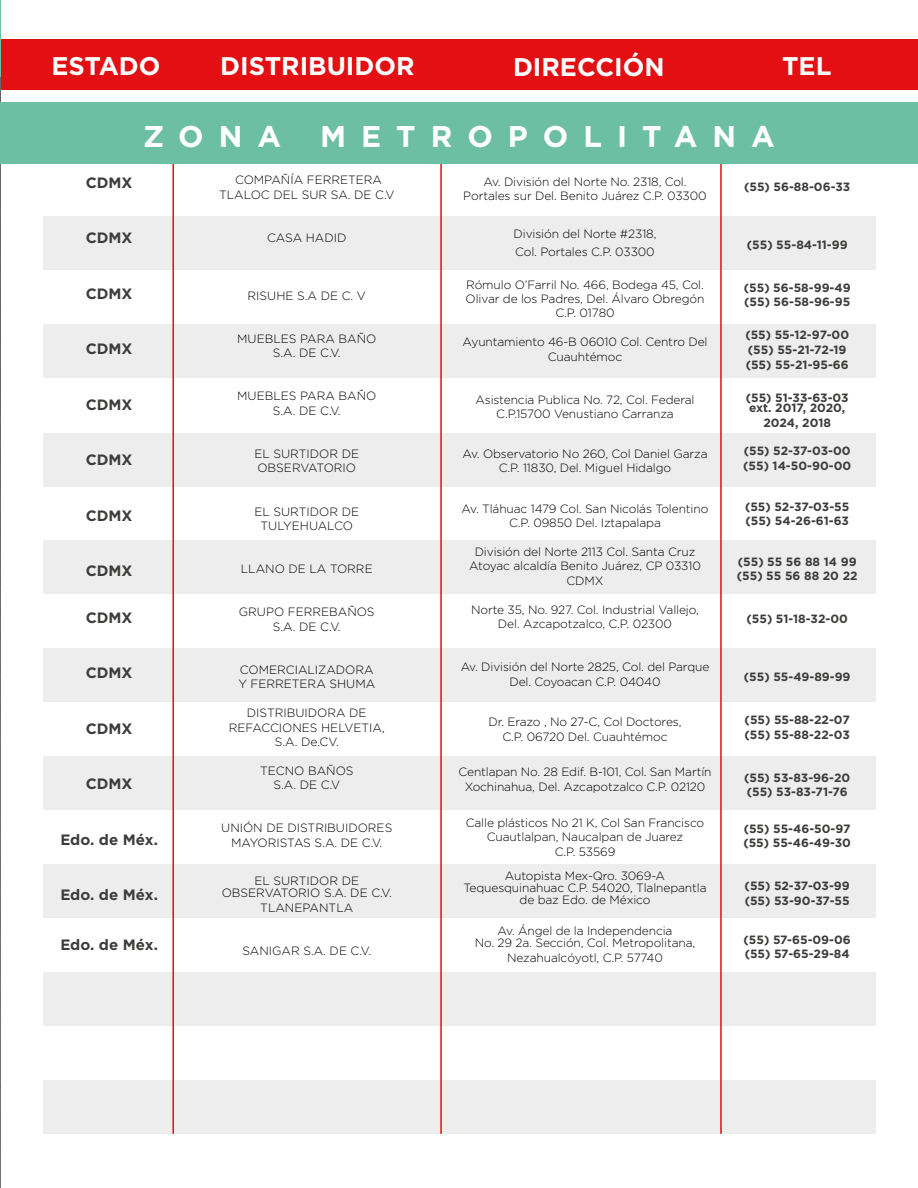
<style>
.page{position:relative;width:918px;height:1188px;background:#fff}
.page>*{position:absolute;margin:0;border:0;box-sizing:border-box;transform-origin:0 0}
.t1{font:700 30px "Gotham";letter-spacing:.5em;color:#fff}
.t2{font:700 25.5px "Gotham";color:#fff}
.t3{font:700 15px "Gotham";color:#3c3c3b}
.t4{font:300 12px/14.4px "Gotham";letter-spacing:-.01em;color:#000;text-align:center}
.t5{font:700 12px/14.4px "Gotham";color:#3c3c3b}
</style>
<div class="page">
<div style="left:43px;top:216px;width:832px;height:54px;background:#ededed"></div>
<div style="left:43px;top:324px;width:832px;height:54px;background:#ededed"></div>
<div style="left:43px;top:433px;width:832px;height:54px;background:#ededed"></div>
<div style="left:43px;top:540px;width:832px;height:54px;background:#ededed"></div>
<div style="left:43px;top:648px;width:832px;height:54px;background:#ededed"></div>
<div style="left:43px;top:756px;width:832px;height:54px;background:#ededed"></div>
<div style="left:43px;top:864px;width:832px;height:54px;background:#ededed"></div>
<div style="left:43px;top:972px;width:832px;height:54px;background:#ededed"></div>
<div style="left:43px;top:1080px;width:832px;height:54px;background:#ededed"></div>
<div style="left:1px;top:40px;width:917px;height:50px;background:#e30f13"></div>
<hr style="left:172px;top:108px;width:2px;height:1026px;background:#e30f13">
<hr style="left:440px;top:108px;width:2px;height:1026px;background:#e30f13">
<hr style="left:720px;top:108px;width:2px;height:1026px;background:#e30f13">
<img style="left:0;top:0;width:1px;height:1188px">
<div style="left:0;top:102px;width:918px;height:62px;background:#6cbfa2"></div>
<h2 class="t2" style="left:52px;top:51px;width:111px">ESTADO</h2>
<h2 class="t2" style="left:220px;top:51px;width:196px">DISTRIBUIDOR</h2>
<h2 class="t2" style="left:513px;top:52px;width:153px">DIRECCIÓN</h2>
<h2 class="t2" style="left:782px;top:51px;width:51px">TEL</h2>
<h1 class="t1" style="left:143px;top:119px;width:140px">ZONA</h1>
<h1 class="t1" style="left:320px;top:119px;width:456px">METROPOLITANA</h1>
<p class="t3" style="left:86px;top:174px;width:48px">CDMX</p>
<p class="t3" style="left:86px;top:229px;width:48px">CDMX</p>
<p class="t3" style="left:86px;top:285px;width:48px">CDMX</p>
<p class="t3" style="left:86px;top:340px;width:48px">CDMX</p>
<p class="t3" style="left:86px;top:396px;width:48px">CDMX</p>
<p class="t3" style="left:86px;top:451px;width:48px">CDMX</p>
<p class="t3" style="left:86px;top:507px;width:48px">CDMX</p>
<p class="t3" style="left:86px;top:562px;width:48px">CDMX</p>
<p class="t3" style="left:86px;top:609px;width:48px">CDMX</p>
<p class="t3" style="left:86px;top:664px;width:48px">CDMX</p>
<p class="t3" style="left:86px;top:720px;width:48px">CDMX</p>
<p class="t3" style="left:86px;top:775px;width:48px">CDMX</p>
<p class="t3" style="left:60px;top:831px;width:99px">Edo. de Méx.</p>
<p class="t3" style="left:60px;top:886px;width:99px">Edo. de Méx.</p>
<p class="t3" style="left:60px;top:936px;width:99px">Edo. de Méx.</p>
<p class="t4" style="left:219px;top:173px;width:177px">COMPAÑÍA FERRETERA<br>TLALOC DEL SUR SA. DE C.V</p>
<p class="t4" style="left:267px;top:230px;width:81px">CASA HADID</p>
<p class="t4" style="left:248px;top:288px;width:120px">RISUHE S.A DE C. V</p>
<p class="t4" style="left:237px;top:331px;width:141px">MUEBLES PARA BAÑO<br>S.A. DE C.V.</p>
<p class="t4" style="left:237px;top:389px;width:141px">MUEBLES PARA BAÑO<br>S.A. DE C.V.</p>
<p class="t4" style="left:254px;top:446px;width:106px;text-align:left">EL SURTIDOR DE<br>OBSERVATORIO</p>
<p class="t4" style="left:254px;top:504px;width:106px">EL SURTIDOR DE<br>TULYEHUALCO</p>
<p class="t4" style="left:241px;top:562px;width:133px">LLANO DE LA TORRE</p>
<p class="t4" style="left:239px;top:605px;width:137px">GRUPO FERREBAÑOS<br>S.A. DE C.V.</p>
<p class="t4" style="left:238px;top:662px;width:138px;text-align:left">COMERCIALIZADORA<br>Y FERRETERA SHUMA</p>
<p class="t4" style="left:229px;top:706px;width:157px">DISTRIBUIDORA DE<br>REFACCIONES HELVETIA,<br>S.A. De.CV.</p>
<p class="t4" style="left:260px;top:763px;width:95px">TECNO BAÑOS<br>S.A. DE C.V</p>
<p class="t4" style="left:221px;top:821px;width:173px">UNIÓN DE DISTRIBUIDORES<br>MAYORISTAS S.A. DE C.V.</p>
<p class="t4" style="left:222px;top:875px;width:172px;line-height:12px">EL SURTIDOR DE<br>OBSERVATORIO S.A. DE C.V.</p>
<p class="t4" style="left:260px;top:900px;width:95px">TLANEPANTLA</p>
<p class="t4" style="left:242px;top:943px;width:130px">SANIGAR S.A. DE C.V.</p>
<p class="t4" style="left:463px;top:175px;width:245px">Av. División del Norte No. 2318, Col.<br>Portales sur Del. Benito Juárez C.P. 03300</p>
<p class="t4" style="left:514px;top:225px;width:144px;line-height:18px;text-align:left">División del Norte #2318,<br>Col. Portales C.P. 03300</p>
<p class="t4" style="left:466px;top:277px;width:240px">Rómulo O’Farril No. 466, Bodega 45, Col.<br>Olivar de los Padres, Del. Álvaro Obregón<br>C.P. 01780</p>
<p class="t4" style="left:463px;top:335px;width:247px">Ayuntamiento 46-B 06010 Col. Centro Del<br>Cuauhtémoc</p>
<p class="t4" style="left:476px;top:392px;width:221px">Asistencia Publica No. 72, Col. Federal<br>C.P.15700 Venustiano Carranza</p>
<p class="t4" style="left:462px;top:446px;width:247px">Av. Observatorio No 260, Col Daniel Garza<br>C.P. 11830, Del. Miguel Hidalgo</p>
<p class="t4" style="left:462px;top:501px;width:248px">Av. Tláhuac 1479 Col. San Nicolás Tolentino<br>C.P. 09850 Del. Iztapalapa</p>
<p class="t4" style="left:469px;top:544px;width:233px">División del Norte 2113 Col. Santa Cruz<br>Atoyac alcaldía Benito Juárez, CP 03310<br>CDMX</p>
<p class="t4" style="left:471px;top:602px;width:229px">Norte 35, No. 927. Col. Industrial Vallejo,<br>Del. Azcapotzalco, C.P. 02300</p>
<p class="t4" style="left:461px;top:660px;width:250px">Av. División del Norte 2825, Col. del Parque<br>Del. Coyoacan C.P. 04040</p>
<p class="t4" style="left:489px;top:715px;width:194px">Dr. Erazo , No 27-C, Col Doctores,<br>C.P. 06720 Del. Cuauhtémoc</p>
<p class="t4" style="left:459px;top:765px;width:255px">Centlapan No. 28 Edif. B-101, Col. San Martín<br>Xochinahua, Del. Azcapotzalco C.P. 02120</p>
<p class="t4" style="left:466px;top:815px;width:240px">Calle plásticos No 21 K, Col San Francisco<br>Cuautlalpan, Naucalpan de Juarez<br>C.P. 53569</p>
<p class="t4" style="left:464px;top:869px;width:245px;line-height:12px">Autopista Mex-Qro. 3069-A<br>Tequesquinahuac C.P. 54020, Tlalnepantla de baz Edo. de México</p>
<p class="t4" style="left:475px;top:925px;width:222px;line-height:12px">Av. Ángel de la Independencia<br>No. 29 2a. Sección, Col. Metropolitana,</p>
<p class="t4" style="left:507px;top:950px;width:157px">Nezahualcóyotl, C.P. 57740</p>
<p class="t5" style="left:744px;top:179px;width:108px">(55) 56-88-06-33</p>
<p class="t5" style="left:747px;top:237px;width:102px">(55) 55-84-11-99</p>
<p class="t5" style="left:744px;top:280px;width:108px">(55) 56-58-99-49 (55) 56-58-96-95</p>
<p class="t5" style="left:745px;top:327px;width:105px;line-height:15px">(55) 55-12-97-00 (55) 55-21-72-19 (55) 55-21-95-66</p>
<p class="t5" style="left:746px;top:392px;width:104px;line-height:10.5px">(55) 51-33-63-03 ext. 2017, 2020,</p>
<p class="t5" style="left:763px;top:415px;width:69px">2024, 2018</p>
<p class="t5" style="left:743px;top:444px;width:109px">(55) 52-37-03-00 (55) 14-50-90-00</p>
<p class="t5" style="left:745px;top:499px;width:106px">(55) 52-37-03-55 (55) 54-26-61-63</p>
<p class="t5" style="left:737px;top:554px;width:122px">(55) 55 56 88 14 99 (55) 55 56 88 20 22</p>
<p class="t5" style="left:747px;top:612px;width:103px">(55) 51-18-32-00</p>
<p class="t5" style="left:744px;top:669px;width:108px">(55) 55-49-89-99</p>
<p class="t5" style="left:745px;top:713px;width:107px">(55) 55-88-22-07 (55) 55-88-22-03</p>
<p class="t5" style="left:744px;top:770px;width:108px">(55) 53-83-96-20 (55) 53-83-71-76</p>
<p class="t5" style="left:743px;top:821px;width:109px">(55) 55-46-50-97 (55) 55-46-49-30</p>
<p class="t5" style="left:745px;top:878px;width:107px">(55) 52-37-03-99 (55) 53-90-37-55</p>
<p class="t5" style="left:744px;top:932px;width:109px">(55) 57-65-09-06 (55) 57-65-29-84</p>
</div>
